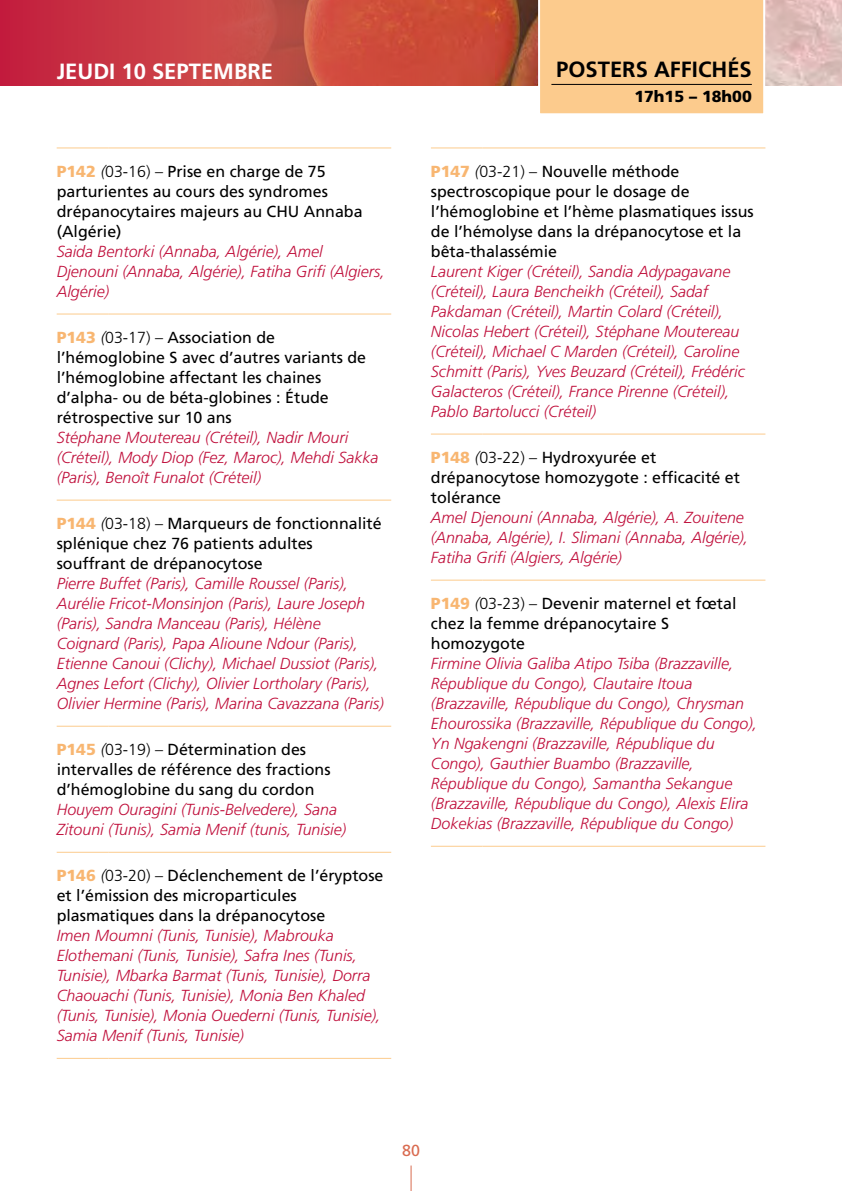
<style>
.page{position:relative;width:842px;height:1191px;background:#fff}
.page>*{position:absolute;margin:0;border:0;box-sizing:border-box;transform-origin:0 0}
.t1{font:700 22px "Frutiger LT Std";color:#fff}
.t2{font:700 22px "Frutiger LT Std";color:#000}
.t3{font:italic 300 16px/20px "Frutiger LT Std";color:#c0103c}
.t4{font:16px/20px "Frutiger LT Std";color:#000}
.t5{font:900 16px "Frutiger LT Std";color:#000}
.t6{font:16px "Frutiger LT Std";color:#d96b50}
.s1{font-weight:900;color:#f8b671}
.s2{font-weight:300;font-style:italic}
.s3{font-weight:300}
</style>
<div class="page">
<svg style="left:411px;top:1165px;width:1px;height:26px"></svg>
<svg style="left:0;top:0;width:842px;height:85px;background:#c8524f"></svg>
<div style="left:538px;top:0;width:227px;height:114px;background:#fccb8d"></div>
<hr style="left:57px;top:147px;width:51px;height:1px;background:#fccb8d">
<hr style="left:108px;top:147px;width:283px;height:1px;background:#fccb8d">
<hr style="left:57px;top:313px;width:51px;height:1px;background:#fccb8d">
<hr style="left:108px;top:313px;width:283px;height:1px;background:#fccb8d">
<hr style="left:57px;top:499px;width:51px;height:1px;background:#fccb8d">
<hr style="left:108px;top:499px;width:283px;height:1px;background:#fccb8d">
<hr style="left:57px;top:725px;width:51px;height:1px;background:#fccb8d">
<hr style="left:108px;top:725px;width:283px;height:1px;background:#fccb8d">
<hr style="left:57px;top:851px;width:51px;height:1px;background:#fccb8d">
<hr style="left:108px;top:851px;width:283px;height:1px;background:#fccb8d">
<hr style="left:57px;top:1057px;width:51px;height:1px;background:#fccb8d">
<hr style="left:108px;top:1057px;width:283px;height:1px;background:#fccb8d">
<hr style="left:431px;top:147px;width:51px;height:1px;background:#fccb8d">
<hr style="left:482px;top:147px;width:283px;height:1px;background:#fccb8d">
<hr style="left:431px;top:433px;width:51px;height:1px;background:#fccb8d">
<hr style="left:482px;top:433px;width:283px;height:1px;background:#fccb8d">
<hr style="left:431px;top:579px;width:51px;height:1px;background:#fccb8d">
<hr style="left:482px;top:579px;width:283px;height:1px;background:#fccb8d">
<hr style="left:431px;top:845px;width:51px;height:1px;background:#fccb8d">
<hr style="left:482px;top:845px;width:283px;height:1px;background:#fccb8d">
<h1 class="t1" style="left:57px;top:59px;width:218px">JEUDI 10 SEPTEMBRE</h1>
<h1 class="t2" style="left:556px;top:56px;width:197px">POSTERS AFFICHÉS</h1>
<p class="t5" style="left:634px;top:87px;width:119px">17h15 – 18h00</p>
<p class="t4" style="left:57px;top:161px;width:307px"><span class="s1">P142</span> <span class="s2">(</span><span class="s3">03-16) –</span> Prise en charge de 75 parturientes au cours des syndromes drépanocytaires majeurs au CHU Annaba (Algérie)</p>
<p class="t3" style="left:57px;top:242px;width:330px">Saida Bentorki (Annaba, Algérie), Amel<br>Djenouni (Annaba, Algérie), Fatiha Grifi (Algiers,<br>Algérie)</p>
<p class="t4" style="left:57px;top:327px;width:311px"><span class="s1">P143</span> <span class="s2">(</span><span class="s3">03-17) –</span> Association de l’hémoglobine S avec d’autres variants de l’hémoglobine affectant les chaines d’alpha- ou de béta-globines : Étude rétrospective sur 10 ans</p>
<p class="t3" style="left:57px;top:428px;width:323px">Stéphane Moutereau (Créteil), Nadir Mouri (Créteil), Mody Diop (Fez, Maroc), Mehdi Sakka (Paris), Benoît Funalot (Créteil)</p>
<p class="t4" style="left:57px;top:513px;width:327px"><span class="s1">P144</span> <span class="s2">(</span><span class="s3">03-18) –</span> Marqueurs de fonctionnalité splénique chez 76 patients adultes souffrant de drépanocytose</p>
<p class="t3" style="left:57px;top:574px;width:329px">Pierre Buffet (Paris), Camille Roussel (Paris), Aurélie Fricot-Monsinjon (Paris), Laure Joseph (Paris), Sandra Manceau (Paris), Hélène Coignard (Paris), Papa Alioune Ndour (Paris), Etienne Canoui (Clichy), Michael Dussiot (Paris), Agnes Lefort (Clichy), Olivier Lortholary (Paris), Olivier Hermine (Paris), Marina Cavazzana (Paris)</p>
<p class="t4" style="left:57px;top:739px;width:275px"><span class="s1">P145</span> <span class="s2">(</span><span class="s3">03-19) –</span> Détermination des intervalles de référence des fractions d’hémoglobine du sang du cordon</p>
<p class="t3" style="left:57px;top:800px;width:291px">Houyem Ouragini (Tunis-Belvedere), Sana<br>Zitouni (Tunis), Samia Menif (tunis, Tunisie)</p>
<p class="t4" style="left:57px;top:865px;width:328px"><span class="s1">P146</span> <span class="s2">(</span><span class="s3">03-20) –</span> Déclenchement de l’éryptose et l’émission des microparticules plasmatiques dans la drépanocytose</p>
<p class="t3" style="left:57px;top:926px;width:325px">Imen Moumni (Tunis, Tunisie), Mabrouka Elothemani (Tunis, Tunisie), Safra Ines (Tunis, Tunisie), Mbarka Barmat (Tunis, Tunisie), Dorra Chaouachi (Tunis, Tunisie), Monia Ben Khaled (Tunis, Tunisie), Monia Ouederni (Tunis, Tunisie), Samia Menif (Tunis, Tunisie)</p>
<p class="t4" style="left:431px;top:161px;width:324px"><span class="s1">P147</span> <span class="s2">(</span><span class="s3">03-21) –</span> Nouvelle méthode spectroscopique pour le dosage de l’hémoglobine et l’hème plasmatiques issus de l’hémolyse dans la drépanocytose et la bêta-thalassémie</p>
<p class="t3" style="left:431px;top:262px;width:315px">Laurent Kiger (Créteil), Sandia Adypagavane (Créteil), Laura Bencheikh (Créteil), Sadaf Pakdaman (Créteil), Martin Colard (Créteil), Nicolas Hebert (Créteil), Stéphane Moutereau (Créteil), Michael C Marden (Créteil), Caroline Schmitt (Paris), Yves Beuzard (Créteil), Frédéric Galacteros (Créteil), France Pirenne (Créteil), Pablo Bartolucci (Créteil)</p>
<p class="t4" style="left:431px;top:447px;width:311px"><span class="s1">P148</span> <span class="s2">(</span><span class="s3">03-22) –</span> Hydroxyurée et drépanocytose homozygote : efficacité et tolérance</p>
<p class="t3" style="left:431px;top:508px;width:319px">Amel Djenouni (Annaba, Algérie), A. Zouitene (Annaba, Algérie), I. Slimani (Annaba, Algérie),<br>Fatiha Grifi (Algiers, Algérie)</p>
<p class="t4" style="left:431px;top:593px;width:307px"><span class="s1">P149</span> <span class="s2">(</span><span class="s3">03-23) –</span> Devenir maternel et fœtal chez la femme drépanocytaire S homozygote</p>
<p class="t3" style="left:431px;top:654px;width:328px">Firmine Olivia Galiba Atipo Tsiba (Brazzaville, République du Congo), Clautaire Itoua (Brazzaville, République du Congo), Chrysman Ehourossika (Brazzaville, République du Congo), Yn Ngakengni (Brazzaville, République du Congo), Gauthier Buambo (Brazzaville, République du Congo), Samantha Sekangue (Brazzaville, République du Congo), Alexis Elira Dokekias (Brazzaville, République du Congo)</p>
<p class="t6" style="left:402px;top:1141px;width:19px">80</p>
</div>
